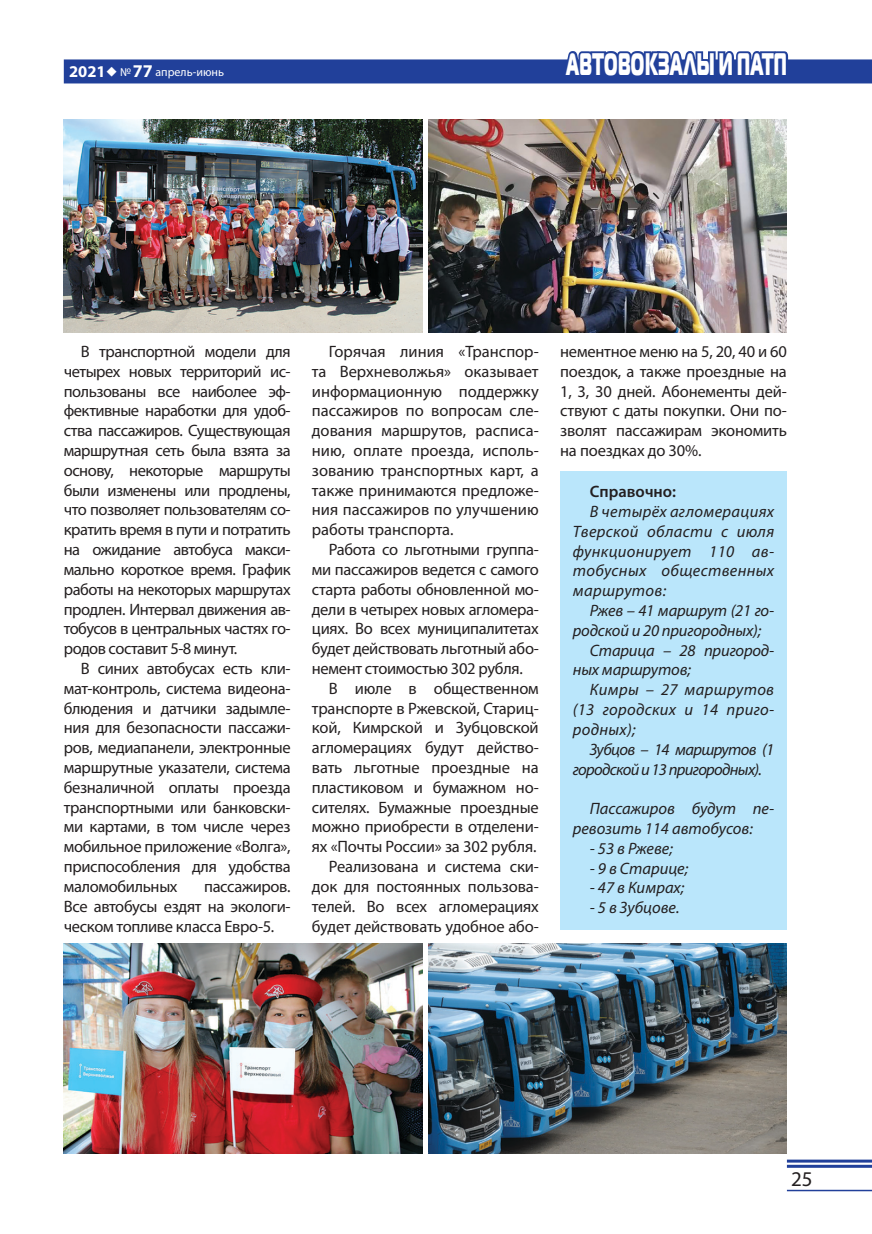
<style>
.page{position:relative;width:872px;height:1234px;background:#fff}
.page>*{position:absolute;margin:0;border:0;box-sizing:border-box;transform-origin:0 0}
.t1{font:30.9px "Magistral Black C";letter-spacing:.02em;color:#fff;scale:.52 1}
.t2{font:21px "Myriad Pro";color:#231f20}
.t3{font:16.5px/19.8px "Myriad Pro";letter-spacing:-.015em;color:#231f20;text-align:justify}
.t4{font:italic 16.5px/19.8px "Myriad Pro";color:#231f20;text-align:justify}
.t5{font:italic 16.5px "Myriad Pro";letter-spacing:-.04em;color:#231f20}
.t6{font:italic 16.5px "Myriad Pro";letter-spacing:.02em;color:#231f20}
.t7{font:600 16.5px "Myriad Pro";color:#231f20}
.t8{font:12px "Myriad Pro";color:#fff}
.s1{font-weight:700;font-size:16.5px}
.s2{font-weight:700;font-size:18px}
</style>
<div class="page">
<div style="left:64px;top:59px;width:808px;height:24px;background:#21409a"></div>
<svg style="left:561px;top:51px;width:229px;height:9px"></svg>
<hr style="left:787px;top:1164px;width:85px;height:3px;background:#21409a">
<hr style="left:787px;top:1159px;width:85px;height:3px;background:#21409a">
<hr style="left:787px;top:1189px;width:85px;height:1px;background:#21409a">
<div style="left:560px;top:471px;width:227px;height:458px;background:#bae6fb"></div>
<img style="left:64px;top:119px;width:358px;height:214px">
<img style="left:64px;top:943px;width:358px;height:209px">
<img style="left:428px;top:119px;width:359px;height:214px">
<img style="left:428px;top:943px;width:359px;height:209px">
<p class="t8" style="left:69px;top:64px;width:156px"><span class="s1">2021</span>◆ № <span class="s2">77</span> апрель-июнь</p>
<h1 class="t1" style="left:566px;top:44px;width:353px">Автовокзалы и ПАТП</h1>
<p class="t3" style="left:64px;top:341px;width:228px;text-indent:17px">В транспортной модели для четырех новых территорий ис&shy;пользованы все наиболее эф&shy;фективные наработки для удоб&shy;ства пассажиров. Существующая маршрутная сеть была взята за основу, некоторые маршруты были изменены или продлены, что позволяет пользователям со&shy;кратить время в пути и потратить на ожидание автобуса макси&shy;мально короткое время. График работы на некоторых маршрутах продлен. Интервал движения ав&shy;тобусов в центральных частях го&shy;родов составит 5-8 минут.</p>
<p class="t3" style="left:64px;top:658px;width:228px;text-indent:17px">В синих автобусах есть кли&shy;мат-контроль, система видеона&shy;блюдения и датчики задымле&shy;ния для безопасности пассажи&shy;ров, медиапанели, электронные маршрутные указатели, система безналичной оплаты проезда транспортными или банковски&shy;ми картами, в том числе через мобильное приложение «Волга», приспособления для удобства маломобильных</p>
<p class="t3" style="left:64px;top:876px;width:228px;text-indent:140px">пассажиров.<br>Все автобусы ездят на экологи&shy;ческом топливе класса Евро-5.</p>
<p class="t3" style="left:312px;top:341px;width:228px;text-indent:17px">Горячая линия «Транспор&shy;та Верхневолжья» оказывает информационную поддержку пассажиров по вопросам сле&shy;дования маршрутов, расписа&shy;нию, оплате проезда, исполь&shy;зованию транспортных карт, а также принимаются предложе&shy;ния пассажиров по улучшению работы транспорта.</p>
<p class="t3" style="left:329px;top:539px;width:211px">Работа со льготными группа-</p>
<p class="t3" style="left:312px;top:559px;width:228px">ми пассажиров ведется с самого</p>
<p class="t3" style="left:312px;top:579px;width:228px">старта работы обновленной мо-</p>
<p class="t3" style="left:312px;top:598px;width:228px">дели в четырех новых агломера-</p>
<p class="t3" style="left:312px;top:618px;width:228px">циях. Во всех муниципалитетах</p>
<p class="t3" style="left:312px;top:638px;width:228px">будет действовать льготный або-</p>
<p class="t3" style="left:312px;top:658px;width:212px">немент стоимостью 302 рубля.</p>
<p class="t3" style="left:329px;top:678px;width:211px">В июле в общественном</p>
<p class="t3" style="left:312px;top:697px;width:228px">транспорте в Ржевской, Стариц-</p>
<p class="t3" style="left:312px;top:717px;width:228px">кой, Кимрской и Зубцовской</p>
<p class="t3" style="left:312px;top:737px;width:228px">агломерациях будут действо-</p>
<p class="t3" style="left:312px;top:757px;width:228px">вать льготные проездные на</p>
<p class="t3" style="left:312px;top:777px;width:228px">пластиковом и бумажном но-</p>
<p class="t3" style="left:312px;top:796px;width:228px">сителях. Бумажные проездные</p>
<p class="t3" style="left:312px;top:816px;width:228px">можно приобрести в отделени-</p>
<p class="t3" style="left:312px;top:836px;width:226px">ях «Почты России» за 302 рубля.</p>
<p class="t3" style="left:329px;top:856px;width:211px">Реализована и система ски-</p>
<p class="t3" style="left:312px;top:876px;width:228px">док для постоянных пользова-</p>
<p class="t3" style="left:312px;top:895px;width:228px">телей. Во всех агломерациях</p>
<p class="t3" style="left:312px;top:915px;width:228px">будет действовать удобное або-</p>
<p class="t3" style="left:560px;top:341px;width:228px">нементное меню на 5, 20, 40 и 60 поездок, а также проездные на 1, 3, 30 дней. Абонементы дей&shy;ствуют с даты покупки. Они по&shy;зволят пассажирам экономить на поездках до 30%.</p>
<p class="t7" style="left:590px;top:481px;width:88px">Справочно:</p>
<p class="t4" style="left:573px;top:501px;width:203px;text-indent:17px">В четырёх агломерациях Тверской области с июля функционирует 110 ав&shy;тобусных общественных маршрутов:</p>
<p class="t4" style="left:590px;top:600px;width:186px">Ржев – 41 маршрут (21 го-</p>
<p class="t4" style="left:573px;top:620px;width:190px">родской и 20 пригородных);</p>
<p class="t4" style="left:590px;top:639px;width:186px">Старица – 28 пригород-</p>
<p class="t4" style="left:573px;top:659px;width:119px">ных маршрутов;</p>
<p class="t6" style="left:590px;top:679px;width:186px">Кимры – 27 маршрутов</p>
<p class="t6" style="left:573px;top:699px;width:203px">(13 городских и 14 приго-</p>
<p class="t4" style="left:573px;top:719px;width:64px">родных);</p>
<p class="t5" style="left:590px;top:738px;width:186px">Зубцов – 14 маршрутов (1</p>
<p class="t5" style="left:573px;top:758px;width:191px">городской и 13 пригородных).</p>
<p class="t4" style="left:573px;top:798px;width:203px;text-indent:17px">Пассажиров будут пе&shy;ревозить 114 автобусов:</p>
<p class="t4" style="left:590px;top:837px;width:85px">- 53 в Ржеве;</p>
<p class="t4" style="left:590px;top:857px;width:100px">- 9 в Старице;</p>
<p class="t4" style="left:590px;top:877px;width:96px">- 47 в Кимрах;</p>
<p class="t4" style="left:590px;top:897px;width:91px">- 5 в Зубцове.</p>
<p class="t2" style="left:791px;top:1165px;width:23px">25</p>
</div>
